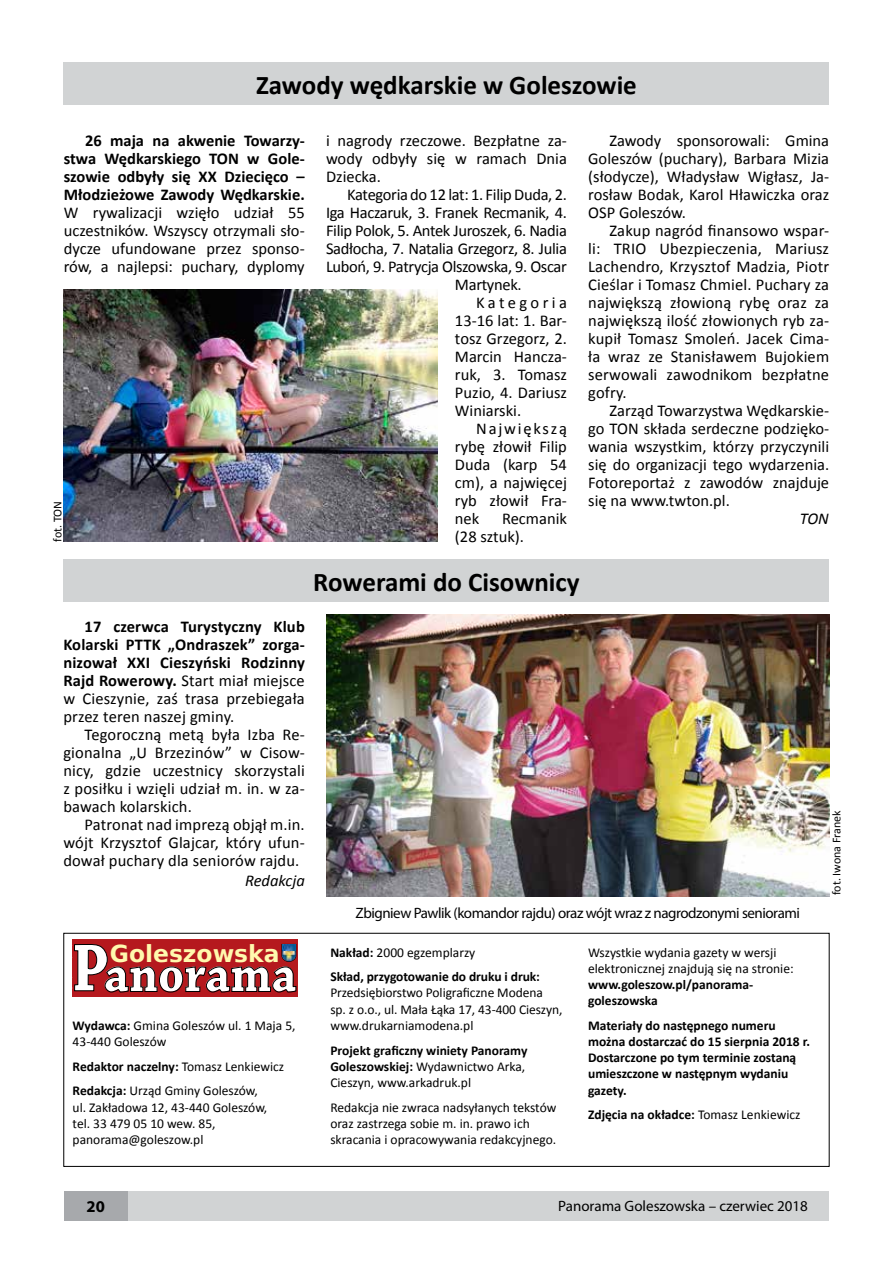
<style>
.page{position:relative;width:893px;height:1263px;background:#fff}
.page>*{position:absolute;margin:0;border:0;box-sizing:border-box;transform-origin:0 0}
.t1{font:700 54.6px "Chaparral Pro";color:#fff;scale:.88 1}
.t2{font:700 27px "Calibri";color:#000}
.t3{font:700 23.4px "DejaVu Sans";color:#fff9ae}
.t4{font:16.5px/18px "Calibri";color:#000;text-align:justify}
.t5{font:700 16.5px/18px "Calibri";color:#000;text-align:justify}
.t6{font:16.5px "Calibri";letter-spacing:-.02em;color:#000}
.t7{font:italic 16.5px "Calibri";color:#000}
.t8{font:16.5px "Calibri";letter-spacing:.11em;color:#000}
.t9{font:16.5px "Calibri";letter-spacing:.205em;color:#000}
.t10{font:700 16.5px "Myriad Pro";color:#000}
.t11{font:15px "Myriad Pro";letter-spacing:-.03em;color:#000}
.t12{font:15px "Myriad Pro";color:#000}
.t13{font:13.5px/16.2px "Calibri";color:#000}
.t14{font:700 13.5px/16.2px "Calibri";color:#000}
.t15{font:12px "Calibri";color:#000}
.s1{font-weight:400}
.s2{font-size:71.1px}
.s3{font-weight:700}
</style>
<div class="page">
<div style="left:128px;top:1191px;width:701px;height:29px;background:#d1d3d4"></div>
<div style="left:64px;top:1191px;width:64px;height:29px;background:#a7a9ac"></div>
<div style="left:64px;top:63px;width:765px;height:42px;background:#d1d3d4"></div>
<div style="left:63px;top:933px;width:766px;height:234px;border:1px solid #000"></div>
<div style="left:73px;top:939px;width:225px;height:58px;background:#b5191e"></div>
<svg style="left:74px;top:943px;width:223px;height:50px"></svg>
<img style="left:282px;top:944px;width:14px;height:17px">
<img style="left:64px;top:290px;width:374px;height:252px">
<img style="left:326px;top:615px;width:503px;height:281px">
<div style="left:64px;top:560px;width:765px;height:42px;background:#d1d3d4"></div>
<h2 class="t2" style="left:256px;top:68px;width:382px">Zawody wędkarskie w Goleszowie</h2>
<p class="t5" style="left:64px;top:131px;width:242px;text-indent:21px">26 maja na akwenie Towarzy&shy;stwa Wędkarskiego TON w Gole&shy;szowie odbyły się XX Dziecięco – Młodzieżowe Zawody Wędkarskie.</p>
<p class="t4" style="left:64px;top:203px;width:242px">W rywalizacji wzięło udział 55 uczestników. Wszyscy otrzymali sło&shy;dycze ufundowane przez sponso&shy;rów, a najlepsi: puchary, dyplomy</p>
<p class="t15" style="left:50px;top:542px;width:42px;rotate:-90deg">fot. TON</p>
<p class="t4" style="left:326px;top:131px;width:242px">i nagrody rzeczowe. Bezpłatne za&shy;wody odbyły się w ramach Dnia Dziecka.</p>
<p class="t6" style="left:347px;top:184px;width:221px">Kategoria do 12 lat: 1. Filip Duda, 2.</p>
<p class="t6" style="left:326px;top:202px;width:242px">Iga Haczaruk, 3. Franek Recmanik, 4.</p>
<p class="t6" style="left:326px;top:220px;width:242px">Filip Polok, 5. Antek Juroszek, 6. Nadia</p>
<p class="t6" style="left:326px;top:238px;width:242px">Sadłocha, 7. Natalia Grzegorz, 8. Julia</p>
<p class="t6" style="left:326px;top:256px;width:242px">Luboń, 9. Patrycja Olszowska, 9. Oscar</p>
<p class="t6" style="left:455px;top:274px;width:68px">Martynek.</p>
<p class="t9" style="left:476px;top:292px;width:92px">Kategoria</p>
<p class="t4" style="left:455px;top:311px;width:113px">13-16 lat: 1. Bar-</p>
<p class="t4" style="left:455px;top:329px;width:113px">tosz Grzegorz, 2.</p>
<p class="t4" style="left:455px;top:347px;width:113px">Marcin Hancza-</p>
<p class="t4" style="left:455px;top:365px;width:113px">ruk, 3. Tomasz</p>
<p class="t4" style="left:455px;top:383px;width:113px">Puzio, 4. Dariusz</p>
<p class="t4" style="left:455px;top:401px;width:68px">Winiarski.</p>
<p class="t8" style="left:476px;top:418px;width:92px">Największą</p>
<p class="t4" style="left:455px;top:437px;width:113px">rybę złowił Filip</p>
<p class="t4" style="left:455px;top:455px;width:113px">Duda (karp 54</p>
<p class="t4" style="left:455px;top:473px;width:113px">cm), a najwięcej</p>
<p class="t4" style="left:455px;top:491px;width:113px">ryb złowił Fra-</p>
<p class="t4" style="left:455px;top:509px;width:26px">nek</p>
<p class="t4" style="left:455px;top:509px;width:113px;text-indent:47px">Recmanik (28 sztuk).</p>
<p class="t4" style="left:588px;top:131px;width:242px;text-indent:21px">Zawody sponsorowali: Gmina Goleszów (puchary), Barbara Mizia (słodycze), Władysław Wigłasz, Ja&shy;rosław Bodak, Karol Hławiczka oraz OSP Goleszów.</p>
<p class="t4" style="left:588px;top:221px;width:242px;text-indent:21px">Zakup nagród finansowo wspar&shy;li: TRIO Ubezpieczenia, Mariusz Lachendro, Krzysztof Madzia, Piotr Cieślar i Tomasz Chmiel. Puchary za największą złowioną rybę oraz za największą ilość złowionych ryb za&shy;kupił Tomasz Smoleń. Jacek Cima&shy;ła wraz ze Stanisławem Bujokiem serwowali zawodnikom bezpłatne gofry.</p>
<p class="t4" style="left:588px;top:401px;width:242px;text-indent:21px">Zarząd Towarzystwa Wędkarskie&shy;go TON składa serdeczne podzięko&shy;wania wszystkim, którzy przyczynili się do organizacji tego wydarzenia.<br>Fotoreportaż z zawodów znajduje się na www.twton.pl.</p>
<p class="t7" style="left:800px;top:507px;width:31px">TON</p>
<p class="t5" style="left:63px;top:617px;width:243px;text-indent:21px">17 czerwca Turystyczny Klub Kolarski PTTK „Ondraszek” zorga&shy;nizował XXI Cieszyński Rodzinny Rajd Rowerowy. <span class="s1">Start miał miejsce w Cieszynie, zaś trasa przebiegała przez teren naszej gminy.</span></p>
<p class="t4" style="left:63px;top:725px;width:243px;text-indent:21px">Tegoroczną metą była Izba Re&shy;gionalna „U Brzezinów” w Cisow&shy;nicy, gdzie uczestnicy skorzystali z posiłku i wzięli udział m. in. w za&shy;bawach kolarskich.</p>
<p class="t4" style="left:63px;top:815px;width:243px;text-indent:21px">Patronat nad imprezą objął m.in. wójt Krzysztof Glajcar, który ufun&shy;dował puchary dla seniorów rajdu.</p>
<p class="t7" style="left:245px;top:869px;width:61px">Redakcja</p>
<h3 class="t3" style="left:110px;top:935px;width:171px">Goleszowska</h3>
<h1 class="t1" style="left:71px;top:942px;width:258px"><span class="s2">P</span>anorama</h1>
<p class="t13" style="left:73px;top:1017px;width:224px"><span class="s3">Wydawca:</span> Gmina Goleszów ul. 1 Maja 5,<br>43-440 Goleszów</p>
<p class="t13" style="left:73px;top:1054px;width:213px;line-height:24.8px"><span class="s3">Redaktor naczelny:</span> Tomasz Lenkiewicz<br><span class="s3">Redakcja:</span> Urząd Gminy Goleszów,</p>
<p class="t13" style="left:73px;top:1099px;width:196px">ul. Zakładowa 12, 43-440 Goleszów, tel. 33 479 05 10 wew. 85, panorama@goleszow.pl</p>
<h2 class="t2" style="left:313px;top:565px;width:268px">Rowerami do Cisownicy</h2>
<p class="t11" style="left:356px;top:903px;width:446px">Zbigniew Pawlik (komandor rajdu) oraz wójt wraz z nagrodzonymi seniorami</p>
<p class="t14" style="left:330px;top:940px;width:211px;line-height:24.8px">Nakład: <span class="s1">2000 egzemplarzy<br></span>Skład, przygotowanie do druku i druk:</p>
<p class="t13" style="left:330px;top:985px;width:234px">Przedsiębiorstwo Poligraficzne Modena<br>sp. z o.o., ul. Mała Łąka 17, 43-400 Cieszyn, www.drukarniamodena.pl</p>
<p class="t14" style="left:330px;top:1042px;width:199px">Projekt graficzny winiety Panoramy<br>Goleszowskiej: <span class="s1">Wydawnictwo Arka,<br>Cieszyn, www.arkadruk.pl</span></p>
<p class="t13" style="left:330px;top:1099px;width:228px">Redakcja nie zwraca nadsyłanych tekstów oraz zastrzega sobie m. in. prawo ich skracania i opracowywania redakcyjnego.</p>
<p class="t13" style="left:588px;top:944px;width:207px">Wszystkie wydania gazety w wersji elektronicznej znajdują się na stronie:</p>
<p class="t14" style="left:588px;top:976px;width:167px">www.goleszow.pl/panorama&shy;goleszowska</p>
<p class="t14" style="left:588px;top:1017px;width:223px">Materiały do następnego numeru można dostarczać do 15 sierpnia 2018 r.<br>Dostarczone po tym terminie zostaną umieszczone w następnym wydaniu gazety.</p>
<p class="t14" style="left:588px;top:1107px;width:214px">Zdjęcia na okładce: <span class="s1">Tomasz Lenkiewicz</span></p>
<p class="t15" style="left:829px;top:895px;width:87px;rotate:-90deg">fot. Iwona Franek</p>
<p class="t10" style="left:87px;top:1197px;width:20px">20</p>
<p class="t12" style="left:558px;top:1197px;width:251px">Panorama Goleszowska – czerwiec 2018</p>
</div>
